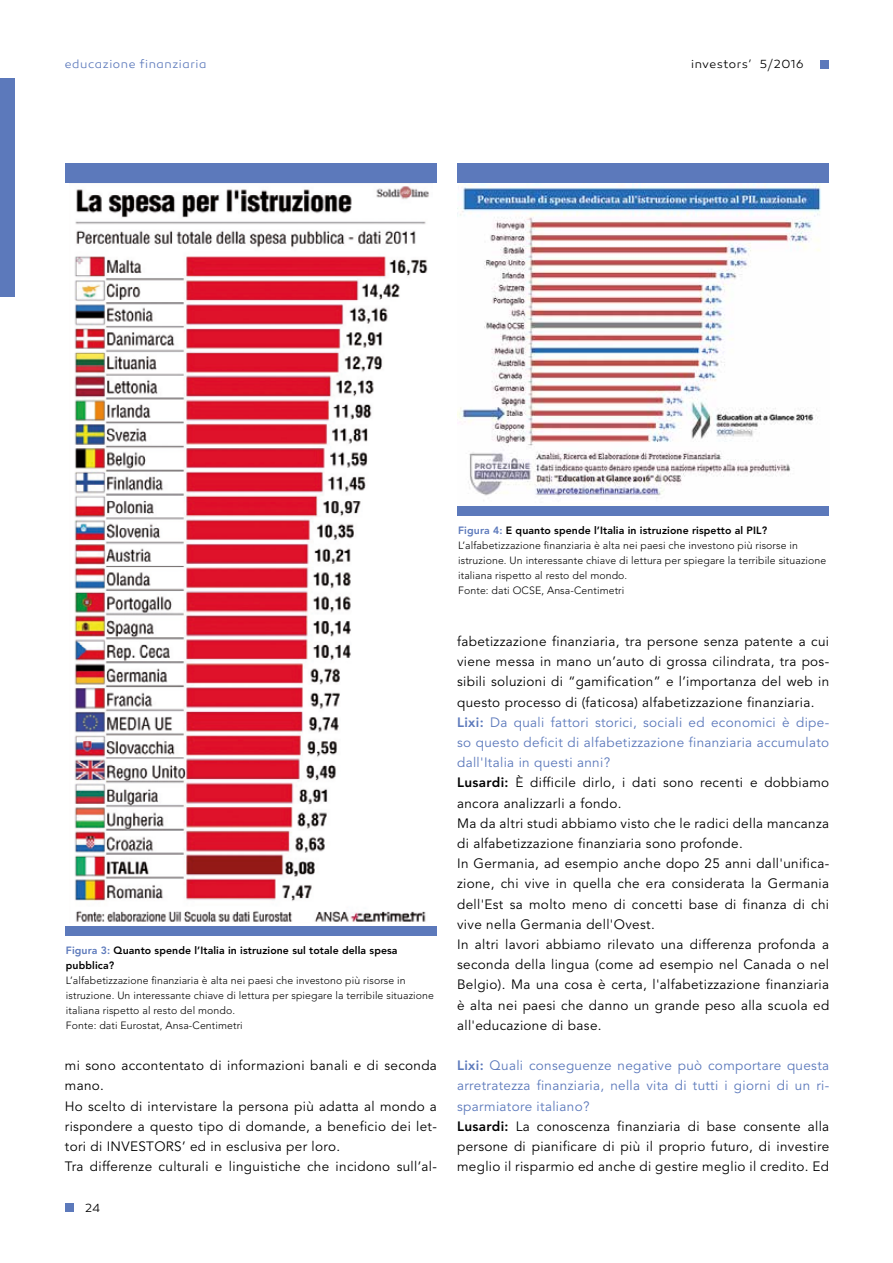
<style>
.page{position:relative;width:893px;height:1263px;background:#fff}
.page>*{position:absolute;margin:0;border:0;box-sizing:border-box;transform-origin:0 0}
.t1{font:13.5px/20.2px "Avenir";letter-spacing:.025em;color:#000}
.t2{font:12px "Canaro Light DEMO";letter-spacing:.05em;color:#5c79bb}
.t3{font:12px "Canaro Light DEMO";letter-spacing:.03em;color:#000}
.t4{font:300 10.5px/15px "Avenir";letter-spacing:.01em;color:#000}
.t5{font:800 10.5px/15px "Avenir";letter-spacing:.01em;color:#000}
.s1{font-family:"Avenir";font-weight:300}
.s2{font-style:inherit}
.s3{color:#5c79bb}
.s4{font-weight:800;color:#5c79bb}
.s5{font-weight:800}
</style>
<div class="page">
<div style="left:821px;top:61px;width:8px;height:8px;background:#5c79bb"></div>
<div style="left:65px;top:1203px;width:8px;height:9px;background:#5c79bb"></div>
<div style="left:0;top:78px;width:15px;height:219px;background:#5c79bb"></div>
<img style="left:457px;top:183px;width:364px;height:315px">
<div style="left:458px;top:506px;width:371px;height:10px;background:#5c79bb"></div>
<div style="left:458px;top:163px;width:371px;height:20px;background:#5c79bb"></div>
<img style="left:69px;top:183px;width:360px;height:739px">
<div style="left:65px;top:926px;width:372px;height:10px;background:#5c79bb"></div>
<div style="left:65px;top:163px;width:372px;height:20px;background:#5c79bb"></div>
<p class="t2" style="left:65px;top:58px;width:143px">educazione finanziaria</p>
<p class="t3" style="left:691px;top:58px;width:114px">investors<span class="s1">’</span> 5/<span class="s2">2016</span></p>
<p class="t5" style="left:66px;top:942px;width:333px"><span class="s3">Figura 3:</span> Quanto spende l’Italia in istruzione sul totale della spesa pubblica?</p>
<p class="t4" style="left:66px;top:972px;width:370px">L’alfabetizzazione finanziaria è alta nei paesi che investono più risorse in istruzione. Un interessante chiave di lettura per spiegare la terribile situazione italiana rispetto al resto del mondo.<br>Fonte: dati Eurostat, Ansa-Centimetri</p>
<p class="t1" style="left:65px;top:1056px;width:374px">mi sono accontentato di informazioni banali e di seconda mano.<br>Ho scelto di intervistare la persona più adatta al mondo a rispondere a questo tipo di domande, a beneficio dei let&shy;tori di INVESTORS’ ed in esclusiva per loro.<br>Tra differenze culturali e linguistiche che incidono sull’al-</p>
<p class="t3" style="left:85px;top:1202px;width:17px">24</p>
<p class="t4" style="left:458px;top:523px;width:370px"><span class="s4">Figura 4:</span> <span class="s5">E quanto spende l’Italia in istruzione rispetto al PIL?<br></span>L’alfabetizzazione finanziaria è alta nei paesi che investono più risorse in istruzione. Un interessante chiave di lettura per spiegare la terribile situazione italiana rispetto al resto del mondo.<br>Fonte: dati OCSE, Ansa-Centimetri</p>
<p class="t1" style="left:457px;top:632px;width:374px">fabetizzazione finanziaria, tra persone senza patente a cui viene messa in mano un’auto di grossa cilindrata, tra pos&shy;sibili soluzioni di “gamification” e l’importanza del web in questo processo di (faticosa) alfabetizzazione finanziaria.<br><span class="s4">Lixi:</span> <span class="s3">Da quali fattori storici, sociali ed economici è dipe&shy;so questo deficit di alfabetizzazione finanziaria accumulato dall'Italia in questi anni?<br></span><span class="s5">Lusardi:</span> È difficile dirlo, i dati sono recenti e dobbiamo ancora analizzarli a fondo.<br>Ma da altri studi abbiamo visto che le radici della mancanza di alfabetizzazione finanziaria sono profonde.<br>In Germania, ad esempio anche dopo 25 anni dall'unifica&shy;zione, chi vive in quella che era considerata la Germania dell'Est sa molto meno di concetti base di finanza di chi vive nella Germania dell'Ovest.<br>In altri lavori abbiamo rilevato una differenza profonda a seconda della lingua (come ad esempio nel Canada o nel Belgio). Ma una cosa è certa, l'alfabetizzazione finanziaria è alta nei paesi che danno un grande peso alla scuola ed all'educazione di base.</p>
<p class="t1" style="left:457px;top:1056px;width:374px"><span class="s4">Lixi:</span> <span class="s3">Quali conseguenze negative può comportare questa arretratezza finanziaria, nella vita di tutti i giorni di un ri&shy;sparmiatore italiano?<br></span><span class="s5">Lusardi:</span> La conoscenza finanziaria di base consente alla persone di pianificare di più il proprio futuro, di investire meglio il risparmio ed anche di gestire meglio il credito. Ed</p>
</div>
